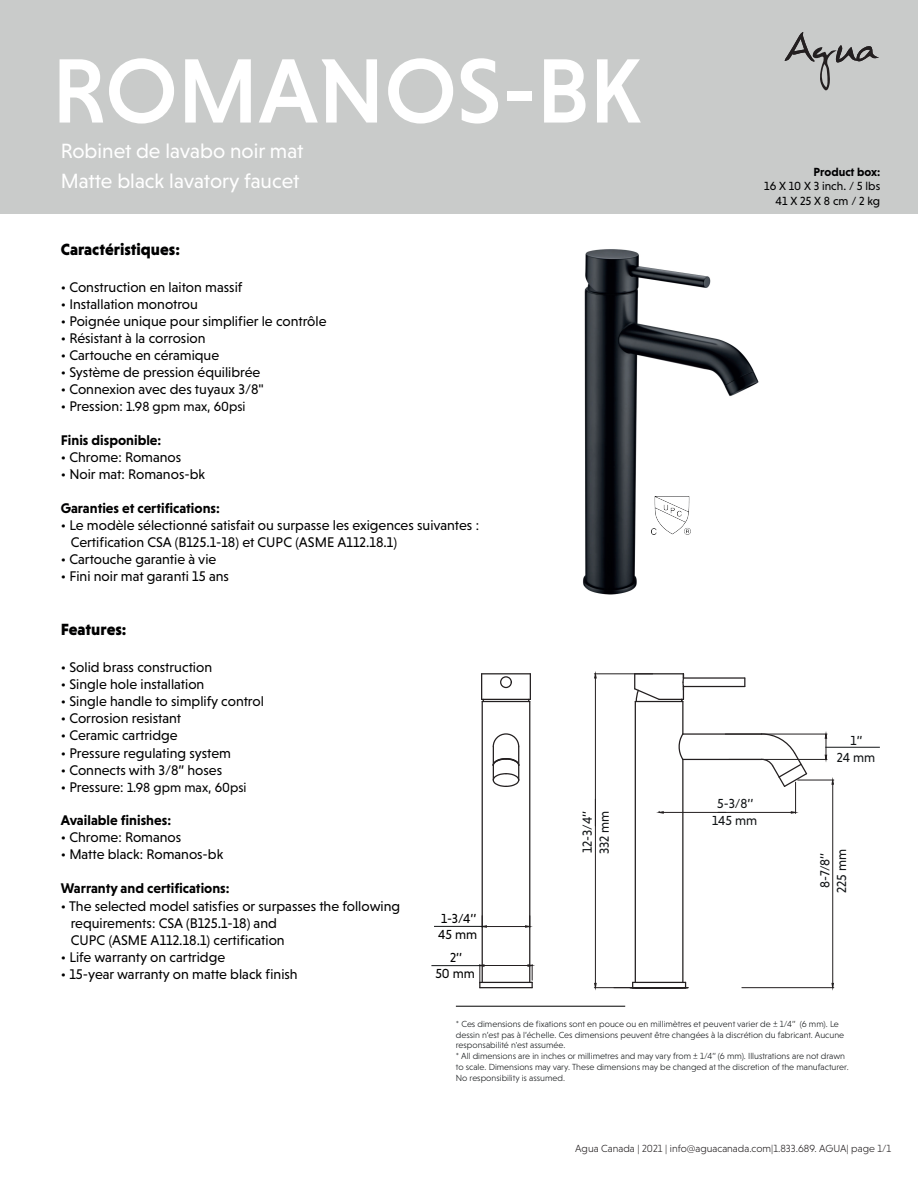
<style>
.page{position:relative;width:918px;height:1188px;background:#fff}
.page>*{position:absolute;margin:0;border:0;box-sizing:border-box;transform-origin:0 0}
.t1{font:500 93px "Niveau Grotesk";color:#fff}
.t2{font:21px/30.2px "Niveau Grotesk";color:#fff}
.t3{font:900 16.5px "Niveau Grotesk";color:#000001}
.t4{font:14.25px/17.1px "Niveau Grotesk";color:#000001}
.t5{font:700 14.25px "Niveau Grotesk";color:#000001}
.t6{font:13.5px "Niveau Grotesk";color:#000001}
.t7{font:13.35px/16.8px "Niveau Grotesk";color:#111416;text-align:center}
.t8{font:13.35px/16.2px "Niveau Grotesk";color:#000001}
.t9{font:12px/14.4px "Niveau Grotesk";color:#000001;text-align:right}
.t10{font:700 12px "Niveau Grotesk";color:#000001}
.t11{font:300 10.5px "Niveau Grotesk";color:#231f20}
.t12{font:300 9px/10.8px "Niveau Grotesk";color:#111416}
.s1{font-size:14.25px}
</style>
<div class="page">
<div style="left:0;top:0;width:918px;height:214px;background:#c9cbca"></div>
<svg style="left:785px;top:32px;width:94px;height:58px"></svg>
<hr style="left:456px;top:1006px;width:169px;height:1px;background:#000001">
<hr style="left:631px;top:987px;width:57px;height:1px;background:#231f20">
<hr style="left:635px;top:702px;width:1px;height:280px;background:#231f20">
<hr style="left:682px;top:702px;width:1px;height:32px;background:#231f20">
<hr style="left:682px;top:759px;width:1px;height:223px;background:#231f20">
<hr style="left:683px;top:759px;width:79px;height:1px;background:#231f20">
<hr style="left:683px;top:733px;width:79px;height:2px;background:#231f20">
<hr style="left:683px;top:686px;width:62px;height:1px;background:#231f20">
<hr style="left:683px;top:677px;width:62px;height:2px;background:#231f20">
<hr style="left:635px;top:673px;width:48px;height:1px;background:#231f20">
<hr style="left:480px;top:987px;width:52px;height:1px;background:#231f20">
<hr style="left:482px;top:702px;width:1px;height:280px;background:#231f20">
<svg style="left:481px;top:674px;width:3px;height:28px"></svg>
<hr style="left:529px;top:702px;width:1px;height:280px;background:#231f20">
<svg style="left:528px;top:674px;width:3px;height:28px"></svg>
<hr style="left:482px;top:701px;width:48px;height:1px;background:#231f20">
<hr style="left:482px;top:699px;width:48px;height:1px;background:#231f20">
<hr style="left:482px;top:673px;width:48px;height:1px;background:#231f20">
<div style="left:500px;top:676px;width:12px;height:12px;border:1px solid #231f20;border-radius:50%"></div>
<svg style="left:634px;top:674px;width:51px;height:29px"></svg>
<hr style="left:484px;top:965px;width:44px;height:1px;background:#231f20">
<svg style="left:527px;top:964px;width:6px;height:24px"></svg>
<svg style="left:479px;top:964px;width:6px;height:24px"></svg>
<hr style="left:480px;top:982px;width:52px;height:1px;background:#231f20">
<hr style="left:633px;top:982px;width:53px;height:1px;background:#231f20">
<hr style="left:486px;top:926px;width:40px;height:1px;background:#231f20">
<svg style="left:525px;top:916px;width:6px;height:12px"></svg>
<svg style="left:481px;top:916px;width:6px;height:12px"></svg>
<hr style="left:594px;top:674px;width:59px;height:1px;background:#231f20">
<hr style="left:594px;top:987px;width:54px;height:1px;background:#231f20">
<hr style="left:595px;top:678px;width:1px;height:148px;background:#231f20">
<hr style="left:595px;top:799px;width:1px;height:184px;background:#231f20">
<svg style="left:594px;top:673px;width:3px;height:6px"></svg>
<svg style="left:594px;top:983px;width:3px;height:5px"></svg>
<hr style="left:725px;top:734px;width:102px;height:1px;background:#231f20">
<hr style="left:729px;top:759px;width:98px;height:1px;background:#231f20">
<svg style="left:824px;top:733px;width:3px;height:27px"></svg>
<hr style="left:795px;top:782px;width:1px;height:31px;background:#231f20">
<hr style="left:718px;top:812px;width:73px;height:1px;background:#231f20">
<hr style="left:663px;top:812px;width:63px;height:1px;background:#231f20">
<svg style="left:791px;top:811px;width:5px;height:3px"></svg>
<svg style="left:658px;top:811px;width:6px;height:3px"></svg>
<hr style="left:798px;top:780px;width:36px;height:1px;background:#231f20">
<hr style="left:742px;top:987px;width:92px;height:1px;background:#231f20">
<hr style="left:832px;top:784px;width:1px;height:199px;background:#231f20">
<svg style="left:831px;top:779px;width:3px;height:6px"></svg>
<svg style="left:831px;top:983px;width:3px;height:5px"></svg>
<svg style="left:678px;top:732px;width:7px;height:29px"></svg>
<svg style="left:760px;top:733px;width:48px;height:55px"></svg>
<svg style="left:492px;top:733px;width:28px;height:54px"></svg>
<hr style="left:825px;top:747px;width:55px;height:1px;background:#111416">
<hr style="left:434px;top:926px;width:49px;height:1px;background:#111416">
<hr style="left:431px;top:965px;width:50px;height:1px;background:#111416">
<img style="left:583px;top:249px;width:176px;height:346px">
<img style="left:651px;top:496px;width:40px;height:38px">
<h1 class="t1" style="left:52px;top:38px;width:591px">ROMANOS-BK</h1>
<h2 class="t2" style="left:61px;top:136px;width:244px">Robinet de lavabo noir mat<br>Matte black lavatory faucet</h2>
<p class="t3" style="left:61px;top:239px;width:121px">Caractéristiques:</p>
<p class="t4" style="left:61px;top:278px;width:183px">• Construction en laiton massif</p>
<p class="t4" style="left:61px;top:295px;width:139px">• Installation monotrou</p>
<p class="t4" style="left:61px;top:312px;width:267px">• Poignée unique pour simplifier le contrôle</p>
<p class="t4" style="left:61px;top:329px;width:146px">• Résistant à la corrosion</p>
<p class="t4" style="left:61px;top:346px;width:160px">• Cartouche en céramique</p>
<p class="t4" style="left:61px;top:364px;width:201px">• Système de pression équilibrée</p>
<p class="t4" style="left:61px;top:381px;width:205px">• Connexion avec des tuyaux 3/8"</p>
<p class="t6" style="left:61px;top:399px;width:186px"><span class="s1">• Pression:</span> 1.98 gpm max, 60psi</p>
<p class="t5" style="left:61px;top:431px;width:102px">Finis disponible:</p>
<p class="t4" style="left:61px;top:448px;width:122px">• Chrome: Romanos</p>
<p class="t4" style="left:61px;top:465px;width:146px">• Noir mat: Romanos-bk</p>
<p class="t5" style="left:61px;top:500px;width:161px">Garanties et certifications:</p>
<p class="t4" style="left:71px;top:517px;width:410px;text-indent:-10px">• Le modèle sélectionné satisfait ou surpasse les exigences suivantes :<br>Certification CSA (B125.1-18) et CUPC (ASME A112.18.1)</p>
<p class="t4" style="left:61px;top:551px;width:157px">• Cartouche garantie à vie</p>
<p class="t4" style="left:61px;top:568px;width:170px">• Fini noir mat garanti 15 ans</p>
<p class="t3" style="left:61px;top:620px;width:67px">Features:</p>
<p class="t4" style="left:61px;top:659px;width:153px">• Solid brass construction</p>
<p class="t4" style="left:61px;top:676px;width:145px">• Single hole installation</p>
<p class="t4" style="left:61px;top:693px;width:205px">• Single handle to simplify control</p>
<p class="t4" style="left:61px;top:710px;width:122px">• Corrosion resistant</p>
<p class="t4" style="left:61px;top:727px;width:118px">• Ceramic cartridge</p>
<p class="t4" style="left:61px;top:744px;width:172px">• Pressure regulating system</p>
<p class="t4" style="left:61px;top:761px;width:163px">• Connects with 3/8” hoses</p>
<p class="t6" style="left:61px;top:780px;width:187px"><span class="s1">• Pressure:</span> 1.98 gpm max, 60psi</p>
<p class="t5" style="left:61px;top:812px;width:112px">Available finishes:</p>
<p class="t4" style="left:61px;top:829px;width:122px">• Chrome: Romanos</p>
<p class="t4" style="left:61px;top:846px;width:164px">• Matte black: Romanos-bk</p>
<p class="t5" style="left:61px;top:880px;width:170px">Warranty and certifications:</p>
<p class="t4" style="left:71px;top:897px;width:331px;text-indent:-10px">• The selected model satisfies or surpasses the following requirements: CSA (B125.1-18) and<br>CUPC (ASME A112.18.1) certification</p>
<p class="t4" style="left:61px;top:948px;width:166px">• Life warranty on cartridge</p>
<p class="t4" style="left:61px;top:965px;width:239px">• 15-year warranty on matte black finish</p>
<p class="t8" style="left:438px;top:910px;width:41px">1-3/4’’<br>45 mm</p>
<p class="t8" style="left:435px;top:949px;width:41px;text-align:center">2’’<br>50 mm</p>
<p class="t7" style="left:579px;top:854px;width:45px;text-align:left;rotate:-90deg">12-3/4’’<br>332 mm</p>
<p class="t10" style="left:814px;top:165px;width:68px">Product box:</p>
<p class="t9" style="left:764px;top:179px;width:117px">16 X 10 X 3 inch. / 5 lbs<br>41 X 25 X 8 cm / 2 kg</p>
<p class="t7" style="left:712px;top:795px;width:47px">5-3/8’’<br>145 mm</p>
<p class="t7" style="left:837px;top:732px;width:40px">1’’<br>24 mm</p>
<p class="t7" style="left:816px;top:893px;width:46px;rotate:-90deg">8-7/8’’<br>225 mm</p>
<p class="t12" style="left:456px;top:1018px;width:394px">* Ces dimensions de fixations sont en pouce ou en millimètres et peuvent varier de ± 1/4’’ (6 mm). Le dessin n’est pas à l’échelle. Ces dimensions peuvent être changées à la discrétion du fabricant. Aucune responsabilité n'est assumée.<br>* All dimensions are in inches or millimetres and may vary from ± 1/4’’ (6 mm). Illustrations are not drawn to scale. Dimensions may vary. These dimensions may be changed at the discretion of the manufacturer.<br>No responsibility is assumed.</p>
<p class="t11" style="left:575px;top:1143px;width:317px">Agua Canada | 2021 | info@aguacanada.com|1.833.689. AGUA| page 1/1</p>
</div>
